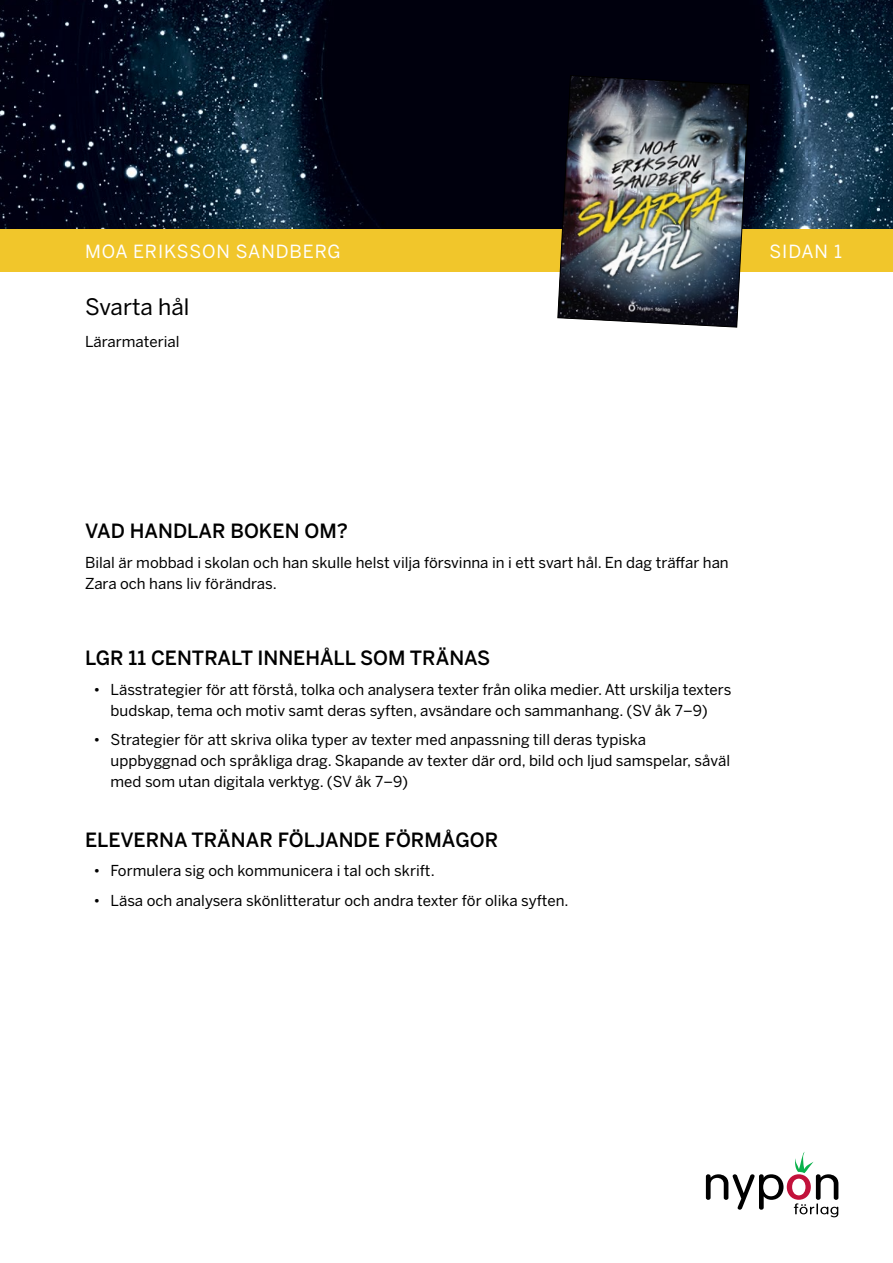
<style>
.page{position:relative;width:893px;height:1263px;background:#fff}
.page>*{position:absolute;margin:0;border:0;box-sizing:border-box;transform-origin:0 0}
.t1{font:22.5px "Benton Sans";color:#000}
.t2{font:500 19.5px "Benton Sans";color:#000}
.t3{font:18px "Benton Sans";letter-spacing:.05em;color:#fff}
.t4{font:15px/21px "Benton Sans";color:#000}
</style>
<div class="page">
<img style="left:0;top:0;width:893px;height:230px">
<svg style="left:706px;top:1152px;width:132px;height:65px"></svg>
<div style="left:0;top:230px;width:893px;height:42px;background:#f1c62b"></div>
<img style="left:557px;top:75px;width:193px;height:253px">
<p class="t3" style="left:85px;top:241px;width:257px">MOA ERIKSSON SANDBERG</p>
<p class="t3" style="left:769px;top:241px;width:74px">SIDAN 1</p>
<h1 class="t1" style="left:85px;top:294px;width:106px">Svarta hål</h1>
<p class="t4" style="left:85px;top:331px;width:96px">Lärarmaterial</p>
<h2 class="t2" style="left:85px;top:520px;width:264px">VAD HANDLAR BOKEN OM?</h2>
<p class="t4" style="left:85px;top:552px;width:645px">Bilal är mobbad i skolan och han skulle helst vilja försvinna in i ett svart hål. En dag träffar han<br>Zara och hans liv förändras.</p>
<h2 class="t2" style="left:85px;top:647px;width:407px">LGR 11 CENTRALT INNEHÅLL SOM TRÄNAS</h2>
<p class="t4" style="left:94px;top:679px;width:639px;text-align:center">• Lässtrategier för att förstå, tolka och analysera texter från olika medier. Att urskilja texters budskap, tema och motiv samt deras syften, avsändare och sammanhang. (SV åk 7–9)</p>
<p class="t4" style="left:111px;top:729px;width:621px;text-indent:-17px">• Strategier för att skriva olika typer av texter med anpassning till deras typiska uppbyggnad och språkliga drag. Skapande av texter där ord, bild och ljud samspelar, såväl med som utan digitala verktyg. (SV åk 7–9)</p>
<h2 class="t2" style="left:85px;top:828px;width:415px">ELEVERNA TRÄNAR FÖLJANDE FÖRMÅGOR</h2>
<p class="t4" style="left:94px;top:860px;width:343px">• Formulera sig och kommunicera i tal och skrift.</p>
<p class="t4" style="left:94px;top:890px;width:476px">• Läsa och analysera skönlitteratur och andra texter för olika syften.</p>
</div>
